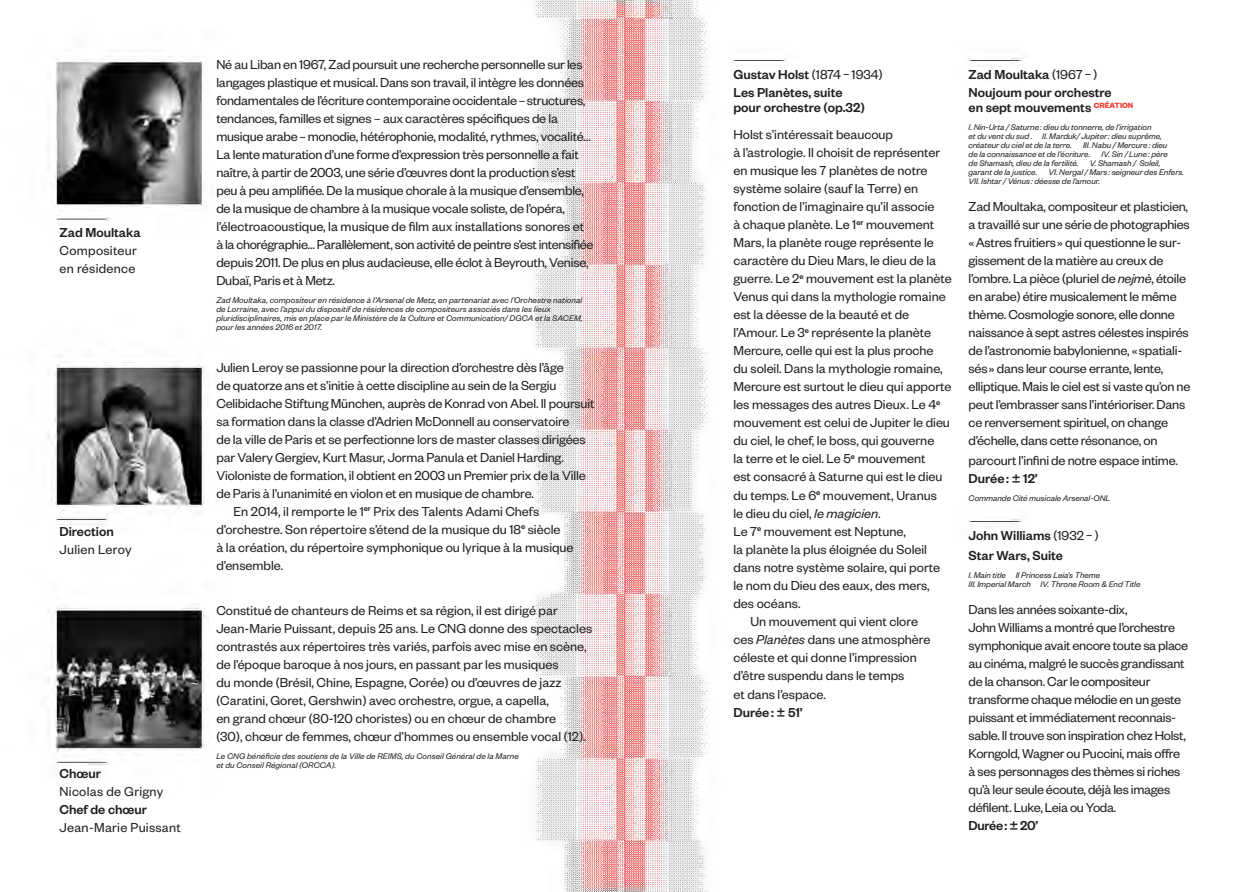
<style>
.page{position:relative;width:1251px;height:892px;background:#fff}
.page>*{position:absolute;margin:0;border:0;box-sizing:border-box;transform-origin:0 0}
._01_texte_courant{font:14.25px/18px "Founders Grotesk";letter-spacing:-.01em;color:#231f20}
._02_auteur_rôle{font:500 14.25px "Founders Grotesk";color:#231f20}
._01_texte_courant-2{font:14.25px "Founders Grotesk";letter-spacing:.02em;color:#231f20}
._01_texte_courant-3{font:500 14.25px "Founders Grotesk";letter-spacing:-.02em;color:#231f20}
.t1{font:italic 9px/9px "Founders Grotesk";color:#231f20}
.s1{font-weight:400}
.s2{font-style:italic}
</style>
<div class="page">
<img style="left:47px;top:0;width:975px;height:892px">
<img style="left:578px;top:0;width:89px;height:892px">
<p class="_02_auteur_rôle" style="left:60px;top:223px;width:82px">Zad Moultaka</p>
<p class="_01_texte_courant-2" style="left:60px;top:241px;width:79px">Compositeur</p>
<p class="_01_texte_courant-2" style="left:60px;top:259px;width:77px">en résidence</p>
<p class="_02_auteur_rôle" style="left:60px;top:522px;width:56px">Direction</p>
<p class="_01_texte_courant-2" style="left:60px;top:541px;width:74px">Julien Leroy</p>
<p class="_02_auteur_rôle" style="left:60px;top:764px;width:43px">Chœur</p>
<p class="_01_texte_courant-2" style="left:60px;top:783px;width:105px">Nicolas de Grigny</p>
<p class="_02_auteur_rôle" style="left:60px;top:800px;width:89px">Chef de chœur</p>
<p class="_01_texte_courant-2" style="left:60px;top:819px;width:123px">Jean-Marie Puissant</p>
<p class="_01_texte_courant" style="left:216px;top:55px;width:379px">Né au Liban en 1967, Zad poursuit une recherche personnelle sur les langages plastique et musical. Dans son travail, il intègre les données fondamentales de l’écriture contemporaine occidentale–structures, tendances, familles et signes – aux caractères spécifiques de la musique arabe–monodie, hétérophonie, modalité, rythmes, vocalité… La lente maturation d’une forme d’expression très personnelle a fait naître, à partir de 2003, une série d’œuvres dont la production s’est peu à peu amplifiée. De la musique chorale à la musique d’ensemble, de la musique de chambre à la musique vocale soliste, de l’opéra, l’électroacoustique, la musique de film aux installations sonores et à la chorégraphie… Parallèlement, son activité de peintre s’est intensifiée depuis 2011. De plus en plus audacieuse, elle éclot à Beyrouth, Venise, Dubaï, Paris et à Metz.</p>
<p class="t1" style="left:216px;top:295px;width:367px">Zad Moultaka, compositeur en résidence à l’Arsenal de Metz, en partenariat avec l’Orchestre national de Lorraine, avec l’appui du dispositif de résidences de compositeurs associés dans les lieux pluridisciplinaires, mis en place par le Ministère de la Culture et Communication/ DGCA et la SACEM, pour les années 2016 et 2017.</p>
<p class="_01_texte_courant" style="left:216px;top:358px;width:349px">Julien Leroy se passionne pour la direction d’orchestre dès l’âge</p>
<p class="_01_texte_courant" style="left:216px;top:376px;width:379px">de quatorze ans et s’initie à cette discipline au sein de la Sergiu<br>Celibidache Stiftung München, auprès de Konrad von Abel. Il poursuit sa formation dans la classe d’Adrien McDonnell au conservatoire</p>
<p class="_01_texte_courant" style="left:216px;top:430px;width:371px">de la ville de Paris et se perfectionne lors de master classes dirigées par Valery Gergiev, Kurt Masur, Jorma Panula et Daniel Harding.<br>Violoniste de formation, il obtient en 2003 un Premier prix de la Ville de Paris à l’unanimité en violon et en musique de chambre.</p>
<p class="_01_texte_courant" style="left:216px;top:502px;width:359px;text-indent:17px">En 2014, il remporte le 1<sup>er</sup> Prix des Talents Adami Chefs d’orchestre. Son répertoire s’étend de la musique du 18<sup>e</sup> siècle<br>à la création, du répertoire symphonique ou lyrique à la musique d’ensemble.</p>
<p class="_01_texte_courant" style="left:216px;top:601px;width:343px">Constitué de chanteurs de Reims et sa région, il est dirigé par</p>
<p class="_01_texte_courant" style="left:216px;top:619px;width:377px">Jean-Marie Puissant, depuis 25 ans. Le CNG donne des spectacles contrastés aux répertoires très variés, parfois avec mise en scène, de l’époque baroque à nos jours, en passant par les musiques</p>
<p class="_01_texte_courant" style="left:216px;top:673px;width:347px">du monde (Brésil, Chine, Espagne, Corée) ou d’œuvres de jazz (Caratini, Goret, Gershwin) avec orchestre, orgue, a capella,</p>
<p class="_01_texte_courant" style="left:216px;top:709px;width:341px">en grand chœur (80-120 choristes) ou en chœur de chambre</p>
<p class="_01_texte_courant" style="left:216px;top:727px;width:371px">(30), chœur de femmes, chœur d’hommes ou ensemble vocal (12).</p>
<p class="t1" style="left:216px;top:751px;width:304px">Le CNG bénéficie des soutiens de la Ville de REIMS, du Conseil Général de la Marne</p>
<p class="t1" style="left:216px;top:760px;width:121px">et du Conseil Régional (ORCCA).</p>
<p class="_02_auteur_rôle" style="left:733px;top:66px;width:151px">Gustav Holst <span class="s1">(1874–1934)</span></p>
<p class="_02_auteur_rôle" style="left:733px;top:84px;width:111px">Les Planètes, suite</p>
<p class="_02_auteur_rôle" style="left:733px;top:99px;width:133px">pour orchestre (op.32)</p>
<p class="_01_texte_courant" style="left:733px;top:125px;width:161px">Holst s’intéressait beaucoup</p>
<p class="_01_texte_courant" style="left:733px;top:143px;width:208px">à l’astrologie. Il choisit de représenter</p>
<p class="_01_texte_courant" style="left:733px;top:161px;width:202px">en musique les 7 planètes de notre système solaire (sauf la Terre) en fonction de l’imaginaire qu’il associe</p>
<p class="_01_texte_courant" style="left:733px;top:215px;width:220px">à chaque planète. Le 1<sup>er</sup> mouvement Mars, la planète rouge représente le caractère du Dieu Mars, le dieu de la guerre. Le 2<sup>e</sup> mouvement est la planète Venus qui dans la mythologie romaine est la déesse de la beauté et de l’Amour. Le 3<sup>e</sup> représente la planète Mercure, celle qui est la plus proche</p>
<p class="_01_texte_courant" style="left:733px;top:359px;width:220px">du soleil. Dans la mythologie romaine, Mercure est surtout le dieu qui apporte les messages des autres Dieux. Le 4<sup>e </sup>mouvement est celui de Jupiter le dieu du ciel, le chef, le boss, qui gouverne</p>
<p class="_01_texte_courant" style="left:733px;top:449px;width:194px">la terre et le ciel. Le 5<sup>e</sup> mouvement</p>
<p class="_01_texte_courant" style="left:733px;top:467px;width:211px">est consacré à Saturne qui est le dieu du temps. Le 6<sup>e</sup> mouvement, Uranus</p>
<p class="_01_texte_courant" style="left:733px;top:503px;width:149px">le dieu du ciel, <span class="s2">le magicien</span>.</p>
<p class="_01_texte_courant" style="left:733px;top:521px;width:174px">Le 7<sup>e</sup> mouvement est Neptune,</p>
<p class="_01_texte_courant" style="left:733px;top:539px;width:208px">la planète la plus éloignée du Soleil dans notre système solaire, qui porte</p>
<p class="_01_texte_courant" style="left:733px;top:575px;width:198px">le nom du Dieu des eaux, des mers,</p>
<p class="_01_texte_courant" style="left:733px;top:593px;width:69px">des océans.</p>
<p class="_01_texte_courant" style="left:733px;top:611px;width:198px;text-indent:17px">Un mouvement qui vient clore ces <span class="s2">Planètes</span> dans une atmosphère céleste et qui donne l’impression d’être suspendu dans le temps</p>
<p class="_01_texte_courant" style="left:733px;top:685px;width:94px">et dans l’espace.</p>
<p class="_02_auteur_rôle" style="left:733px;top:703px;width:71px">Durée : ± 51’</p>
<p class="_02_auteur_rôle" style="left:968px;top:66px;width:130px">Zad Moultaka <span class="s1">(1967 –)</span></p>
<p class="_02_auteur_rôle" style="left:968px;top:84px;width:145px">Noujoum pour orchestre</p>
<p class="_02_auteur_rôle" style="left:968px;top:99px;width:166px">en sept mouvements <sup>CRÉATION</sup></p>
<p class="t1" style="left:968px;top:123px;width:195px">I. Nin-Urta / Saturne : dieu du tonnerre, de l’irrigation<br>et du vent du sud . II. Marduk/ Jupiter: dieu suprême, créateur du ciel et de la terre.</p>
<p class="t1" style="left:968px;top:141px;width:200px;text-indent:114px">III. Nabu / Mercure : dieu de la connaissance et de l’écriture.</p>
<p class="t1" style="left:1101px;top:150px;width:68px">IV. Sin / Lune : père</p>
<p class="t1" style="left:968px;top:159px;width:111px">de Shamash, dieu de la fertilité.</p>
<p class="t1" style="left:1089px;top:159px;width:72px">V. Shamash / Soleil,</p>
<p class="t1" style="left:968px;top:168px;width:70px">garant de la justice.</p>
<p class="t1" style="left:968px;top:168px;width:217px;text-indent:80px">VI. Nergal / Mars : seigneur des Enfers.<br>VII. Ishtar / Vénus : déesse de l’amour.</p>
<p class="_01_texte_courant" style="left:968px;top:197px;width:223px">Zad Moultaka, compositeur et plasticien, a travaillé sur une série de photographies «Astres fruitiers» qui questionne le sur&shy;gissement de la matière au creux de l’ombre. La pièce (pluriel de <span class="s2">nejmè</span>, étoile en arabe) étire musicalement le même thème. Cosmologie sonore, elle donne naissance à sept astres célestes inspirés de l’astronomie babylonienne, «spatiali&shy;sés» dans leur course errante, lente, elliptique. Mais le ciel est si vaste qu’on ne peut l’embrasser sans l’intérioriser. Dans ce renversement spirituel, on change d’échelle, dans cette résonance, on</p>
<p class="_01_texte_courant" style="left:968px;top:451px;width:211px">parcourt l’infini de notre espace intime.</p>
<p class="_02_auteur_rôle" style="left:968px;top:469px;width:71px">Durée : ± 12’</p>
<p class="t1" style="left:968px;top:493px;width:143px">Commande Cité musicale Arsenal-ONL</p>
<p class="_02_auteur_rôle" style="left:968px;top:526px;width:132px">John Williams <span class="s1">(1932–)</span></p>
<p class="_02_auteur_rôle" style="left:968px;top:546px;width:96px">Star Wars, Suite</p>
<p class="t1" style="left:968px;top:570px;width:133px">I. Main title II Princess Leia’s Theme</p>
<p class="t1" style="left:968px;top:579px;width:173px">III. Imperial March IV. Throne Room &amp; End Title</p>
<p class="_01_texte_courant" style="left:968px;top:599px;width:160px">Dans les années soixante-dix,</p>
<p class="_01_texte_courant" style="left:968px;top:617px;width:221px">John Williams a montré que l’orchestre symphonique avait encore toute sa place au cinéma, malgré le succès grandissant de la chanson. Car le compositeur transforme chaque mélodie en un geste puissant et immédiatement reconnais&shy;sable. Il trouve son inspiration chez Holst, Korngold, Wagner ou Puccini, mais offre</p>
<p class="_01_texte_courant" style="left:968px;top:761px;width:213px">à ses personnages des thèmes si riches qu’à leur seule écoute, déjà les images défilent. Luke, Leia ou Yoda.</p>
<p class="_01_texte_courant-3" style="left:968px;top:816px;width:71px">Durée: ± 20’</p>
</div>
